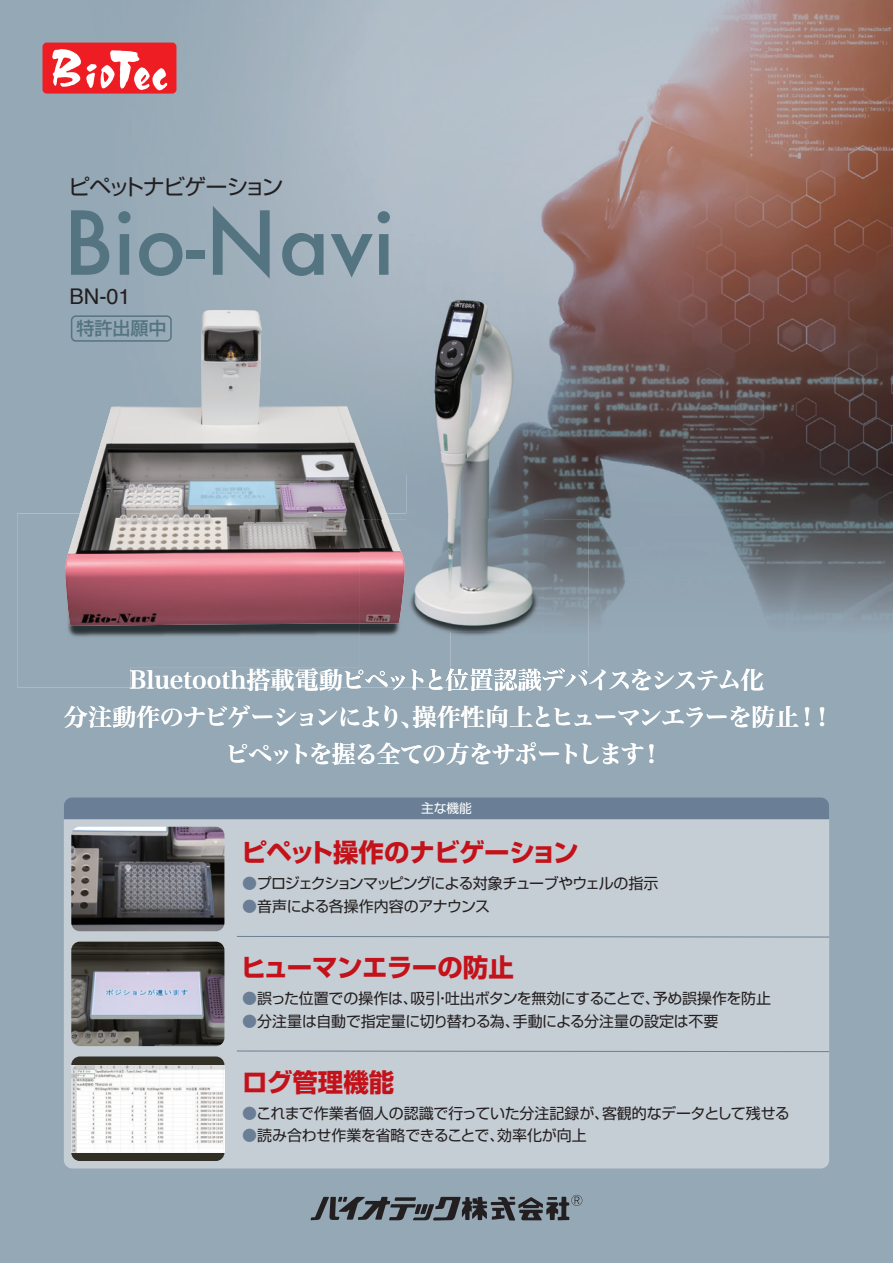
<style>
.page{position:relative;width:893px;height:1263px;background:#fff}
.page>*{position:absolute;margin:0;border:0;box-sizing:border-box;transform-origin:0 0}
.t1{font:500 85.5px "Futura";color:#557482}
.t2{font:700 25.5px "Shin Go Pro";letter-spacing:-.02em;color:#c4121a}
.t3{font:24.15px/36.9px "Hira Min Std N W6";letter-spacing:-.06em;color:#fff;text-align:center}
.t4{font:21.6px "Shin Go Pro";letter-spacing:-.06em;color:#231f20}
.t5{font:21.6px "Helvetica";color:#231f20}
.t6{font:500 18px "Shin Go Pro";color:#557482}
.t7{font:15px "Shin Go Pro";letter-spacing:-.02em;color:#231f20}
.t8{font:15px "Shin Go Pro";letter-spacing:-.07em;color:#231f20}
.t9{font:12.75px "Shin Go Pro";color:#fff}
.s1{color:#6a7f95}
</style>
<div class="page">
<img style="left:0;top:0;width:893px;height:1263px">
<img style="left:17px;top:513px;width:390px;height:174px">
<div style="left:130px;top:668px;width:321px;height:19px;background:#95a8b5"></div>
<div style="left:64px;top:797px;width:765px;height:371px;background:#c6ced5;border-radius:9px"></div>
<div style="left:64px;top:797px;width:765px;height:22px;background:#6a7f95"></div>
<svg style="left:310px;top:1195px;width:272px;height:25px;background:#626b72"></svg>
<div style="left:43px;top:43px;width:133px;height:51px;background:#ee1d23;border-radius:4px"></div>
<svg style="left:52px;top:49px;width:115px;height:41px"></svg>
<svg style="left:236px;top:936px;width:594px;height:1px"></svg>
<svg style="left:237px;top:1050px;width:593px;height:2px"></svg>
<img style="left:71px;top:827px;width:153px;height:104px">
<img style="left:71px;top:942px;width:153px;height:104px">
<div style="left:71px;top:1056px;width:153px;height:105px;background:#312f26;border-radius:9px"></div>
<img style="left:65px;top:310px;width:324px;height:316px">
<img style="left:71px;top:1065px;width:153px;height:87px">
<div style="left:71px;top:315px;width:101px;height:27px;border:2px solid #557482;border-radius:4px"></div>
<img style="left:360px;top:520px;width:228px;height:165px">
<img style="left:360px;top:668px;width:91px;height:17px">
<img style="left:360px;top:520px;width:45px;height:104px">
<img style="left:407px;top:294px;width:137px;height:226px">
<img style="left:407px;top:513px;width:44px;height:119px">
<img style="left:451px;top:520px;width:93px;height:112px">
<h3 class="t4" style="left:68px;top:169px;width:216px">ピペットナビゲーション</h3>
<h1 class="t1" style="left:63px;top:184px;width:333px">Bio-Navi</h1>
<h3 class="t5" style="left:69px;top:280px;width:63px">BN-01</h3>
<p class="t6" style="left:77px;top:314px;width:91px">特許出願中</p>
<h3 class="t3" style="left:64px;top:661px;width:772px">Bluetooth搭載電動ピペットと位置認識デバイスをシステム化<br>分注動作のナビゲーションにより、操作性向上とヒューマンエラーを防止！！ピペットを握る全ての方をサポートします！</h3>
<p class="t9" style="left:421px;top:797px;width:52px">主な機能</p>
<h2 class="t2" style="left:241px;top:832px;width:339px">ピペット操作のナビゲーション</h2>
<p class="t8" style="left:242px;top:871px;width:418px"><span class="s1">●</span>プロジェクションマッピングによる対象チューブやウェルの指示</p>
<p class="t7" style="left:242px;top:894px;width:249px"><span class="s1">●</span>音声による各操作内容のアナウンス</p>
<h2 class="t2" style="left:241px;top:947px;width:274px">ヒューマンエラーの防止</h2>
<p class="t7" style="left:242px;top:986px;width:530px"><span class="s1">●</span>誤った位置での操作は、吸引・吐出ボタンを無効にすることで、予め誤操作を防止</p>
<p class="t7" style="left:242px;top:1008px;width:478px"><span class="s1">●</span>分注量は自動で指定量に切り替わる為、手動による分注量の設定は不要</p>
<h2 class="t2" style="left:242px;top:1062px;width:154px">ログ管理機能</h2>
<p class="t7" style="left:242px;top:1100px;width:549px"><span class="s1">●</span>これまで作業者個人の認識で行っていた分注記録が、客観的なデータとして残せる</p>
<p class="t7" style="left:242px;top:1123px;width:346px"><span class="s1">●</span>読み合わせ作業を省略できることで、効率化が向上</p>
</div>
